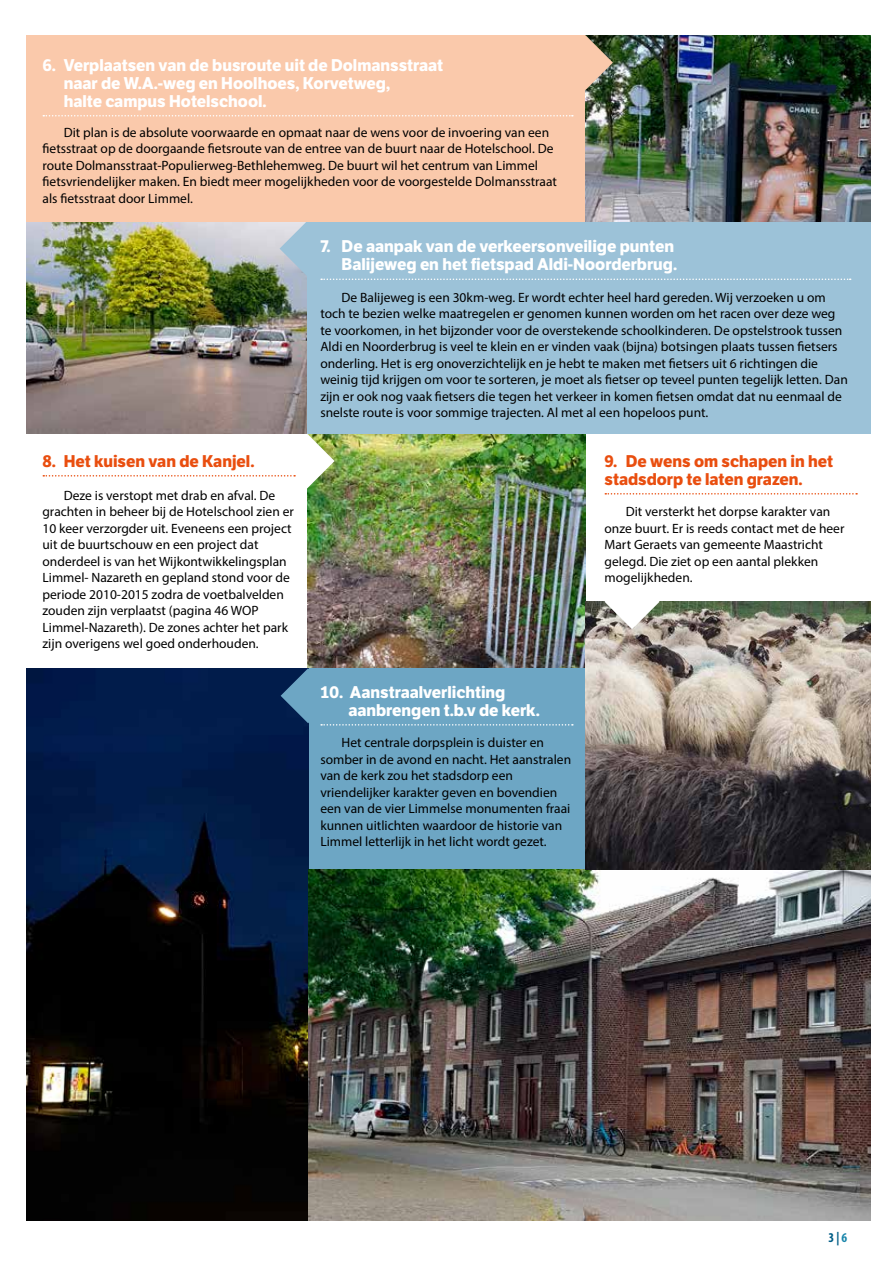
<style>
.page{position:relative;width:893px;height:1263px;background:#fff}
.page>*{position:absolute;margin:0;border:0;box-sizing:border-box;transform-origin:0 0}
.t1{font:700 16.5px/18px "LFT Etica";color:#fff}
.t2{font:700 16.5px/18px "LFT Etica";color:#e94e0f}
.t3{font:13.5px/16.5px "Myriad Pro";color:#000}
.t4{font:700 condensed 13.5px "Myriad Pro";color:#005d86}
.s1{color:#1a86ab}
</style>
<div class="page">
<img style="left:308px;top:434px;width:277px;height:234px">
<img style="left:27px;top:221px;width:281px;height:213px">
<div style="left:308px;top:221px;width:563px;height:213px;background:#9cc2d8"></div>
<div style="left:308px;top:668px;width:281px;height:202px;background:#6da6c4"></div>
<img style="left:585px;top:35px;width:286px;height:186px">
<div style="left:27px;top:35px;width:558px;height:186px;background:#fac9ab"></div>
<img style="left:27px;top:668px;width:281px;height:552px">
<img style="left:308px;top:870px;width:563px;height:350px">
<img style="left:585px;top:602px;width:286px;height:268px">
<svg style="left:585px;top:35px;width:28px;height:55px;background:#96886c"></svg>
<svg style="left:604px;top:601px;width:55px;height:28px"></svg>
<svg style="left:43px;top:115px;width:530px;height:2px"></svg>
<svg style="left:280px;top:221px;width:571px;height:59px"></svg>
<svg style="left:43px;top:434px;width:292px;height:55px"></svg>
<svg style="left:605px;top:493px;width:252px;height:2px"></svg>
<svg style="left:281px;top:668px;width:292px;height:58px"></svg>
<p class="t1" style="left:64px;top:56px;width:381px;text-indent:-21px">6. Verplaatsen van de busroute uit de Dolmansstraat naar de W.A.-weg en Hoolhoes, Korvetweg,<br>halte campus Hotelschool.</p>
<p class="t3" style="left:43px;top:124px;width:516px;text-indent:21px">Dit plan is de absolute voorwaarde en opmaat naar de wens voor de invoering van een fietsstraat op de doorgaande fietsroute van de entree van de buurt naar de Hotelschool. De route Dolmansstraat-Populierweg-Bethlehemweg. De buurt wil het centrum van Limmel fietsvriendelijker maken. En biedt meer mogelijkheden voor de voorgestelde Dolmansstraat als fietsstraat door Limmel.</p>
<p class="t1" style="left:320px;top:237px;width:358px;text-align:right">7. De aanpak van de verkeersonveilige punten<br>Balijeweg en het fietspad Aldi-Noorderbrug.</p>
<p class="t3" style="left:320px;top:289px;width:529px;text-indent:21px">De Balijeweg is een 30km-weg. Er wordt echter heel hard gereden. Wij verzoeken u om toch te bezien welke maatregelen er genomen kunnen worden om het racen over deze weg te voorkomen, in het bijzonder voor de overstekende schoolkinderen. De opstelstrook tussen Aldi en Noorderbrug is veel te klein en er vinden vaak (bijna) botsingen plaats tussen fietsers onderling. Het is erg onoverzichtelijk en je hebt te maken met fietsers uit 6 richtingen die weinig tijd krijgen om voor te sorteren, je moet als fietser op teveel punten tegelijk letten. Dan zijn er ook nog vaak fietsers die tegen het verkeer in komen fietsen omdat dat nu eenmaal de snelste route is voor sommige trajecten. Al met al een hopeloos punt.</p>
<p class="t2" style="left:43px;top:452px;width:213px">8. Het kuisen van de Kanjel.</p>
<p class="t3" style="left:43px;top:487px;width:253px;text-indent:21px">Deze is verstopt met drab en afval. De grachten in beheer bij de Hotelschool zien er 10 keer verzorgder uit. Eveneens een project uit de buurtschouw en een project dat onderdeel is van het Wijkontwikkelingsplan Limmel- Nazareth en gepland stond voor de periode 2010-2015 zodra de voetbalvelden zouden zijn verplaatst (pagina 46 WOP Limmel-Nazareth). De zones achter het park zijn overigens wel goed onderhouden.</p>
<p class="t2" style="left:604px;top:452px;width:230px">9. De wens om schapen in het stadsdorp te laten grazen.</p>
<p class="t3" style="left:604px;top:503px;width:241px;text-indent:21px">Dit versterkt het dorpse karakter van onze buurt. Er is reeds contact met de heer Mart Geraets van gemeente Maastricht gelegd. Die ziet op een aantal plekken mogelijkheden.</p>
<p class="t1" style="left:348px;top:683px;width:193px;text-indent:-28px">10. Aanstraalverlichting aanbrengen t.b.v de kerk.</p>
<p class="t3" style="left:320px;top:734px;width:252px;text-indent:21px">Het centrale dorpsplein is duister en somber in de avond en nacht. Het aanstralen van de kerk zou het stadsdorp een vriendelijker karakter geven en bovendien een van de vier Limmelse monumenten fraai kunnen uitlichten waardoor de historie van Limmel letterlijk in het licht wordt gezet.</p>
<p class="t4" style="left:828px;top:1229px;width:20px">3 | <span class="s1">6</span></p>
</div>
